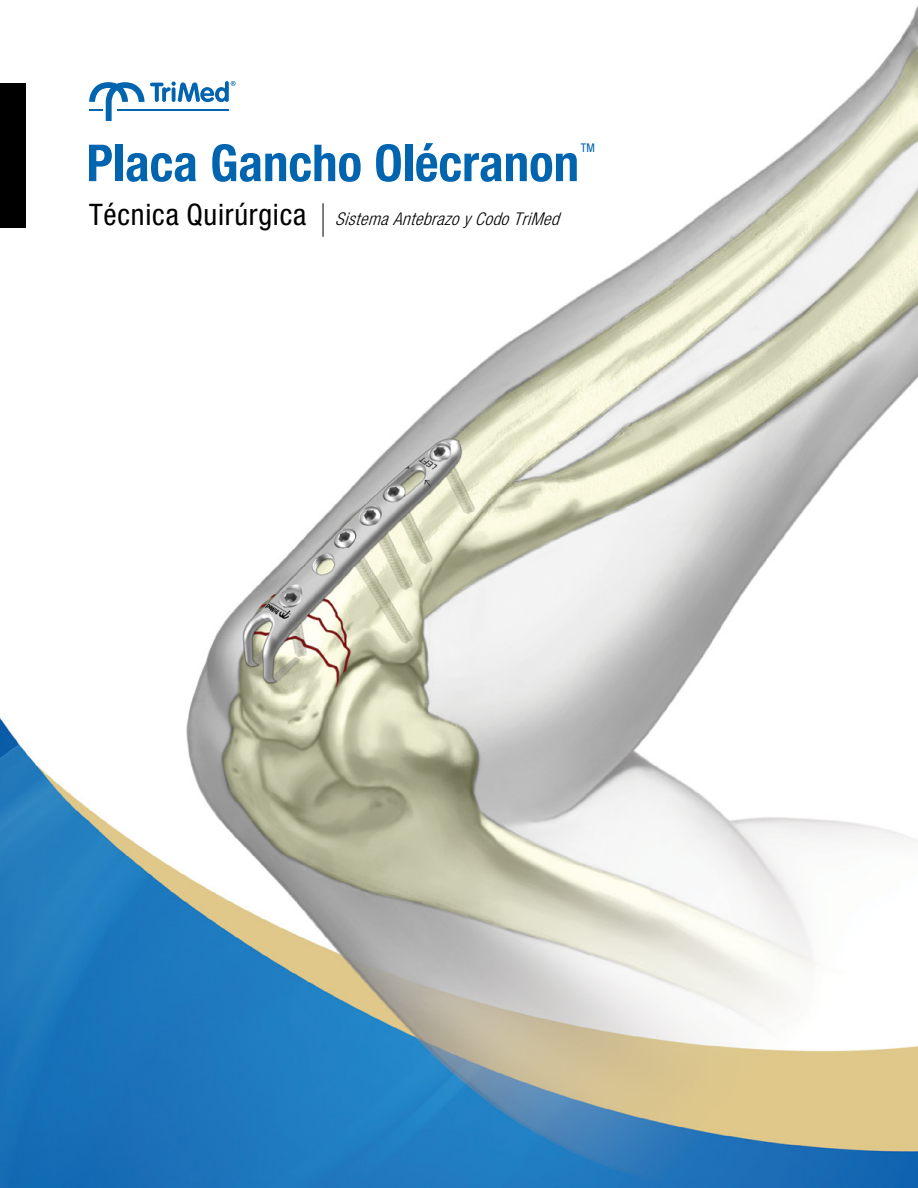
<style>
.page{position:relative;width:918px;height:1188px;background:#fff}
.page>*{position:absolute;margin:0;border:0;box-sizing:border-box;transform-origin:0 0}
.t1{font:700 condensed 51px "Helvetica Neue LT Std";color:#0064af}
.t2{font:italic 300 condensed 17.55px "Helvetica Neue LT Std";color:#000}
.t3{font:condensed 12px "Helvetica Neue LT Std";color:#0063ae}
.s1{font-weight:400;font-style:normal;font-size:29.7px}
</style>
<div class="page">
<img style="left:0;top:5px;width:918px;height:1183px">
<hr style="left:323px;top:204px;width:1px;height:32px;background:#000">
<div style="left:0;top:83px;width:26px;height:144px;background:#000"></div>
<svg style="left:89px;top:81px;width:147px;height:40px"></svg>
<h1 class="t1" style="left:86px;top:132px;width:494px">Placa Gancho Olécranon</h1>
<p class="t3" style="left:581px;top:141px;width:16px">TM</p>
<p class="t2" style="left:89px;top:208px;width:477px"><span class="s1">T é c n i c a Q u i r ú r g i c a</span> SistemaAntebrazoyCodoTriMed</p>
</div>
